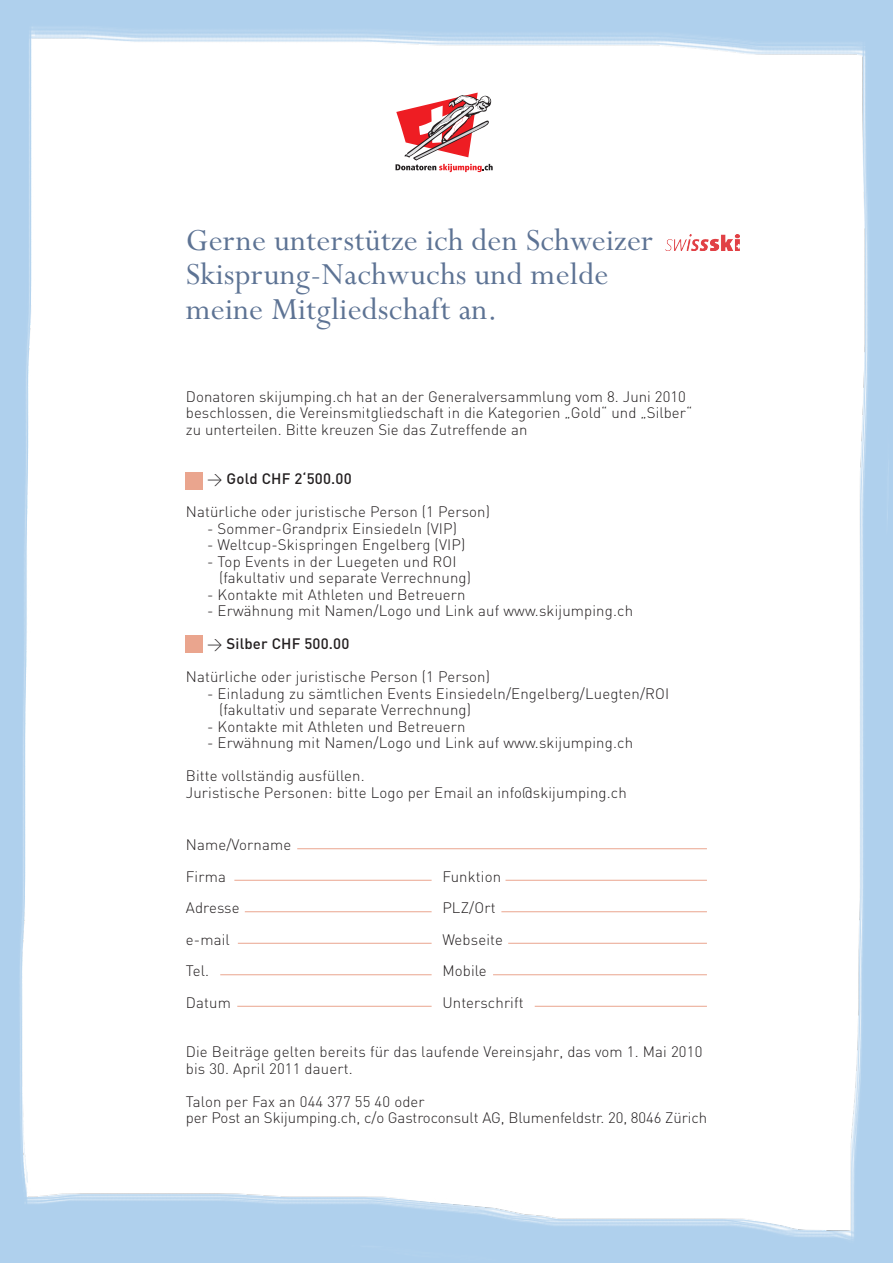
<style>
.page{position:relative;width:893px;height:1263px;background:#fff}
.page>*{position:absolute;margin:0;border:0;box-sizing:border-box;transform-origin:0 0}
.t1{font:34.5px/34.5px "Perpetua";letter-spacing:.005em;color:#5d7394}
.t2{font:300 15px/16.5px "DIN";letter-spacing:.01em;color:#231f20}
.t3{font:500 15px "DIN";letter-spacing:.01em;color:#231f20}
.s1{font-weight:300}
</style>
<div class="page">
<img style="left:0;top:0;width:893px;height:1263px">
<p class="t1" style="left:186px;top:224px;width:469px">Gerne unterstütze ich den Schweizer<br>Skisprung-Nachwuchs und melde</p>
<p class="t1" style="left:186px;top:293px;width:313px">meine Mitgliedschaft an.</p>
<p class="t2" style="left:186px;top:388px;width:508px">Donatoren skijumping.ch hat an der Generalversammlung vom 8. Juni 2010 beschlossen, die Vereinsmitgliedschaft in die Kategorien „Gold“ und „Silber“ zu unterteilen. Bitte kreuzen Sie das Zutreffende an</p>
<p class="t3" style="left:207px;top:469px;width:146px"><span class="s1">&gt;</span> Gold CHF 2‘500.00</p>
<p class="t2" style="left:186px;top:503px;width:306px">Natürliche oder juristische Person (1 Person)</p>
<p class="t2" style="left:207px;top:520px;width:251px">- Sommer-Grandprix Einsiedeln (VIP)</p>
<p class="t2" style="left:207px;top:536px;width:260px">- Weltcup-Skispringen Engelberg (VIP)</p>
<p class="t2" style="left:207px;top:553px;width:251px">- Top Events in der Luegeten und ROI</p>
<p class="t2" style="left:219px;top:569px;width:254px">(fakultativ und separate Verrechnung)</p>
<p class="t2" style="left:207px;top:586px;width:260px">- Kontakte mit Athleten und Betreuern</p>
<p class="t2" style="left:207px;top:602px;width:427px">- Erwähnung mit Namen/Logo und Link auf www.skijumping.ch</p>
<p class="t3" style="left:207px;top:634px;width:144px"><span class="s1">&gt;</span> Silber CHF 500.00</p>
<p class="t2" style="left:186px;top:668px;width:306px">Natürliche oder juristische Person (1 Person)</p>
<p class="t2" style="left:207px;top:685px;width:464px">- Einladung zu sämtlichen Events Einsiedeln/Engelberg/Luegten/ROI</p>
<p class="t2" style="left:219px;top:701px;width:254px">(fakultativ und separate Verrechnung)</p>
<p class="t2" style="left:207px;top:718px;width:260px">- Kontakte mit Athleten und Betreuern</p>
<p class="t2" style="left:207px;top:734px;width:427px">- Erwähnung mit Namen/Logo und Link auf www.skijumping.ch</p>
<p class="t2" style="left:186px;top:767px;width:180px">Bitte vollständig ausfüllen.</p>
<p class="t2" style="left:186px;top:784px;width:443px">Juristische Personen: bitte Logo per Email an info@skijumping.ch</p>
<p class="t2" style="left:186px;top:836px;width:107px">Name/Vorname</p>
<p class="t2" style="left:186px;top:868px;width:42px">Firma</p>
<p class="t2" style="left:442px;top:868px;width:60px">Funktion</p>
<p class="t2" style="left:186px;top:899px;width:55px">Adresse</p>
<p class="t2" style="left:442px;top:899px;width:55px">PLZ/Ort</p>
<p class="t2" style="left:186px;top:931px;width:45px">e-mail</p>
<p class="t2" style="left:442px;top:931px;width:62px">Webseite</p>
<p class="t2" style="left:186px;top:962px;width:25px">Tel.</p>
<p class="t2" style="left:442px;top:962px;width:46px">Mobile</p>
<p class="t2" style="left:186px;top:994px;width:47px">Datum</p>
<p class="t2" style="left:442px;top:994px;width:83px">Unterschrift</p>
<p class="t2" style="left:186px;top:1043px;width:518px">Die Beiträge gelten bereits für das laufende Vereinsjahr, das vom 1. Mai 2010 bis 30. April 2011 dauert.</p>
<p class="t2" style="left:186px;top:1093px;width:240px">Talon per Fax an 044 377 55 40 oder</p>
<p class="t2" style="left:186px;top:1109px;width:523px">per Post an Skijumping.ch, c/o Gastroconsult AG, Blumenfeldstr. 20, 8046 Zürich</p>
</div>
